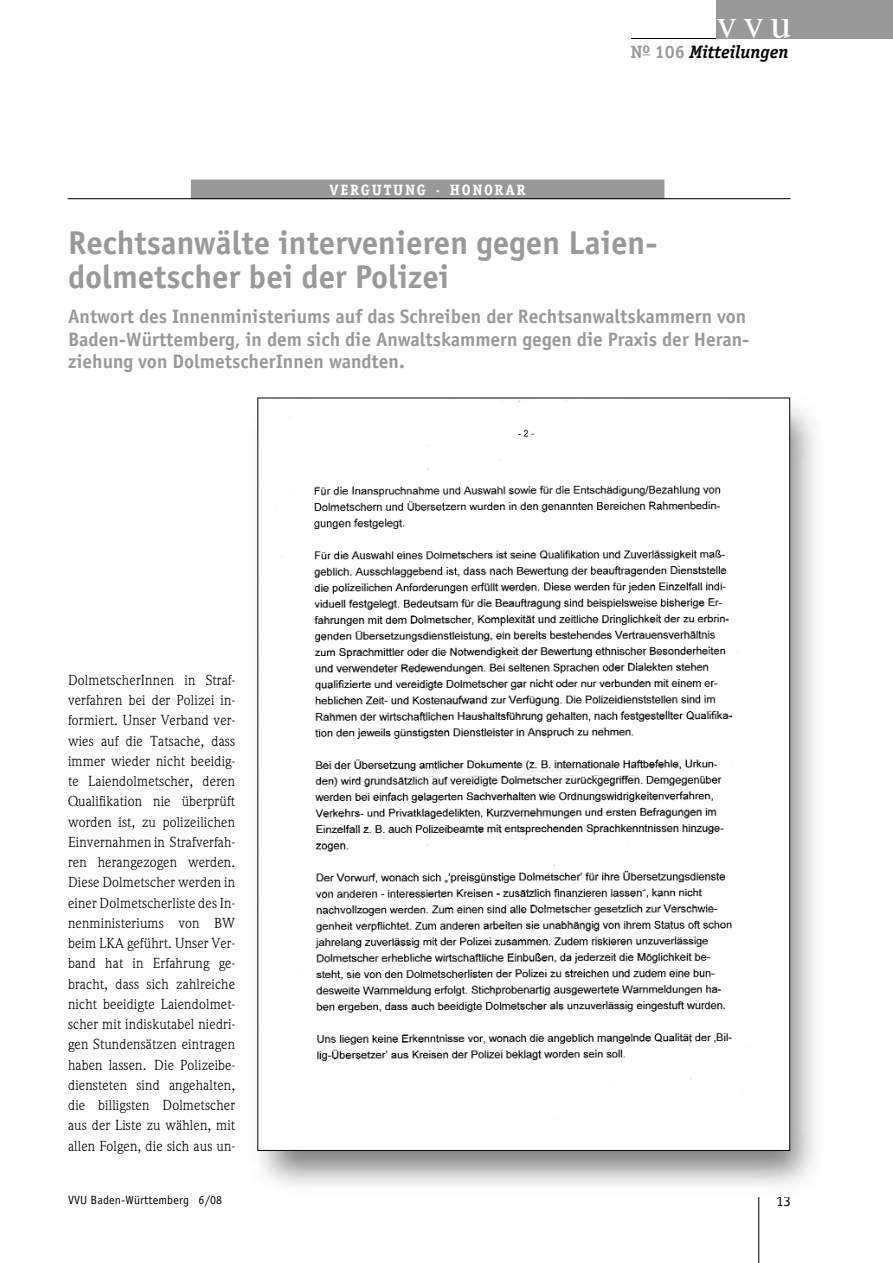
<style>
.page{position:relative;width:893px;height:1263px;background:#fff}
.page>*{position:absolute;margin:0;border:0;box-sizing:border-box;transform-origin:0 0}
.t1{font:42px "Times";color:#fff}
.t2{font:700 33px/34.5px "Officina Sans";color:#999}
.t3{font:700 19.5px/22.5px "Officina Sans";color:#999}
.t4{font:italic 700 18px "Officina Serif";color:#000}
.t5{font:700 15px "Officina Serif";letter-spacing:.11em;color:#fff}
.t6{font:15px "Officina Sans";color:#000}
.t7{font:14.25px/20.2px "Weidemann";letter-spacing:.01em;color:#000;text-align:justify}
.t8{font:12px "Officina Sans";letter-spacing:.01em;color:#000}
.s1{font-style:normal;color:#999}
</style>
<div class="page">
<hr style="left:631px;top:38px;width:262px;height:1px;background:#000">
<div style="left:716px;top:0;width:177px;height:38px;background:#999"></div>
<hr style="left:758px;top:1194px;width:1px;height:69px;background:#000">
<div style="left:191px;top:180px;width:473px;height:19px;background:#999"></div>
<hr style="left:68px;top:198px;width:722px;height:1px;background:#000">
<img style="left:257px;top:397px;width:558px;height:799px">
<div style="left:258px;top:398px;width:532px;height:752px;background:#fff"></div>
<img style="left:275px;top:400px;width:469px;height:692px">
<p class="t5" style="left:330px;top:184px;width:198px">VERGUTUNG · HONORAR</p>
<h1 class="t1" style="left:716px;top:6px;width:77px">vvu</h1>
<p class="t4" style="left:631px;top:45px;width:159px"><span class="s1">N</span><sup>o</sup> <span class="s1">106</span> Mitteilungen</p>
<h2 class="t2" style="left:68px;top:228px;width:591px">Rechtsanwälte intervenieren gegen Laien&shy;dolmetscher bei der Polizei</h2>
<h3 class="t3" style="left:68px;top:307px;width:683px">Antwort des Innenministeriums auf das Schreiben der Rechtsanwaltskammern von<br>Baden-Württemberg, in dem sich die Anwaltskammern gegen die Praxis der Heran&shy;ziehung von DolmetscherInnen wandten.</h3>
<p class="t7" style="left:68px;top:671px;width:169px">DolmetscherInnen in Straf&shy;verfahren bei der Polizei in&shy;formiert. Unser Verband ver&shy;wies auf die Tatsache, dass immer wieder nicht beeidig&shy;te Laiendolmetscher, deren Qualifikation nie überprüft worden ist, zu polizeilichen Einvernahmen in Strafverfah&shy;ren herangezogen werden.<br>Diese Dolmetscher werden in einer Dolmetscherliste des In&shy;nenministeriums von BW beim LKA geführt. Unser Ver&shy;band hat in Erfahrung ge&shy;bracht, dass sich zahlreiche nicht beeidigte Laiendolmet&shy;scher mit indiskutabel niedri&shy;gen Stundensätzen eintragen haben lassen. Die Polizeibe&shy;diensteten sind angehalten, die billigsten Dolmetscher aus der Liste zu wählen, mit allen Folgen, die sich aus un-</p>
<p class="t8" style="left:68px;top:1195px;width:156px">VVU Baden-Württemberg 6/08</p>
<p class="t6" style="left:776px;top:1195px;width:16px">13</p>
</div>
